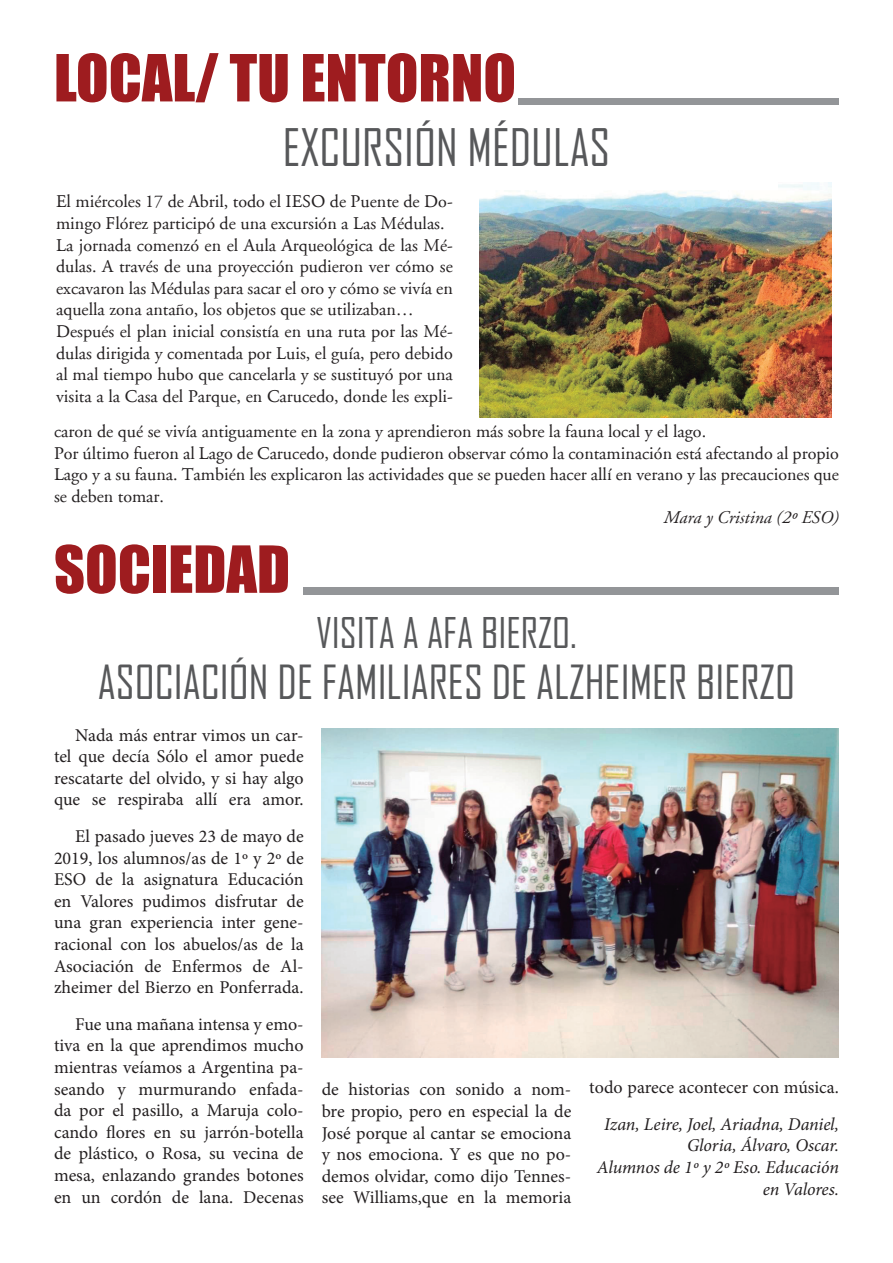
<style>
.page{position:relative;width:893px;height:1263px;background:#fff}
.page>*{position:absolute;margin:0;border:0;box-sizing:border-box;transform-origin:0 0}
.t1{font:60px "Impact";color:#9e1c1f}
.t2{font:49.5px "Agency FB";color:#57585a}
.t3{font:45px "Agency FB";color:#57585a}
.t4{font:40.5px "Agency FB";color:#57585a}
.t5{font:18px/21.6px "Minion Pro";color:#231f20;text-align:justify}
.t6{font:18px/21.6px "Adobe Garamond";color:#231f20}
.t7{font:italic 18px/21.6px "Minion Pro";letter-spacing:-.005em;color:#231f20;text-align:right}
.t8{font:italic 18px "Adobe Garamond";color:#231f20}
</style>
<div class="page">
<div style="left:519px;top:98px;width:320px;height:6px;background:#939598"></div>
<img style="left:480px;top:183px;width:352px;height:234px">
<div style="left:304px;top:587px;width:535px;height:7px;background:#939598"></div>
<img style="left:322px;top:728px;width:517px;height:329px">
<h1 class="t1" style="left:54px;top:31px;width:464px">LOCAL/ TU ENTORNO</h1>
<h2 class="t2" style="left:283px;top:117px;width:329px">EXCURSIÓN MÉDULAS</h2>
<p class="t6" style="left:56px;top:191px;width:398px">El miércoles 17 de Abril, todo el IESO de Puente de Do&shy;mingo Flórez participó de una excursión a Las Médulas.<br>La jornada comenzó en el Aula Arqueológica de las Mé&shy;dulas. A través de una proyección pudieron ver cómo se excavaron las Médulas para sacar el oro y cómo se vivía en aquella zona antaño, los objetos que se utilizaban… Después el plan inicial consistía en una ruta por las Mé&shy;dulas dirigida y comentada por Luis, el guía, pero debido al mal tiempo hubo que cancelarla y se sustituyó por una visita a la Casa del Parque, en Carucedo, donde les expli-</p>
<p class="t6" style="left:54px;top:421px;width:786px">caron de qué se vivía antiguamente en la zona y aprendieron más sobre la fauna local y el lago.<br>Por último fueron al Lago de Carucedo, donde pudieron observar cómo la contaminación está afectando al propio Lago y a su fauna. También les explicaron las actividades que se pueden hacer allí en verano y las precauciones que se deben tomar.</p>
<p class="t8" style="left:664px;top:508px;width:177px">Mara y Cristina (2º ESO)</p>
<h1 class="t1" style="left:54px;top:523px;width:238px">SOCIEDAD</h1>
<h3 class="t4" style="left:316px;top:608px;width:262px">VISITA A AFA BIERZO.</h3>
<h3 class="t3" style="left:98px;top:655px;width:699px">ASOCIACIÓN DE FAMILIARES DE ALZHEIMER BIERZO</h3>
<p class="t5" style="left:54px;top:724px;width:251px;text-indent:21px">Nada más entrar vimos un car&shy;tel que decía Sólo el amor puede rescatarte del olvido, y si hay algo que se respiraba allí era amor.</p>
<p class="t5" style="left:54px;top:825px;width:251px;text-indent:21px">El pasado jueves 23 de mayo de 2019, los alumnos/as de 1º y 2º de ESO de la asignatura Educación en Valores pudimos disfrutar de una gran experiencia inter gene&shy;racional con los abuelos/as de la Asociación de Enfermos de Al&shy;zheimer del Bierzo en Ponferrada.</p>
<p class="t5" style="left:54px;top:1013px;width:251px;text-indent:21px">Fue una mañana intensa y emo&shy;tiva en la que aprendimos mucho mientras veíamos a Argentina pa&shy;seando y murmurando enfada&shy;da por el pasillo, a Maruja colo&shy;cando flores en su jarrón-botella de plástico, o Rosa, su vecina de mesa, enlazando grandes botones en un cordón de lana. Decenas</p>
<p class="t5" style="left:322px;top:1079px;width:251px">de historias con sonido a nom&shy;bre propio, pero en especial la de José porque al cantar se emociona y nos emociona. Y es que no po&shy;demos olvidar, como dijo Tennes&shy;see Williams,que en la memoria</p>
<p class="t5" style="left:589px;top:1077px;width:251px">todo parece acontecer con música.</p>
<p class="t7" style="left:597px;top:1113px;width:244px">Izan, Leire, Joel, Ariadna, Daniel,<br>Gloria, Álvaro, Oscar.<br>Alumnos de 1º y 2º Eso. Educación en Valores.</p>
</div>
